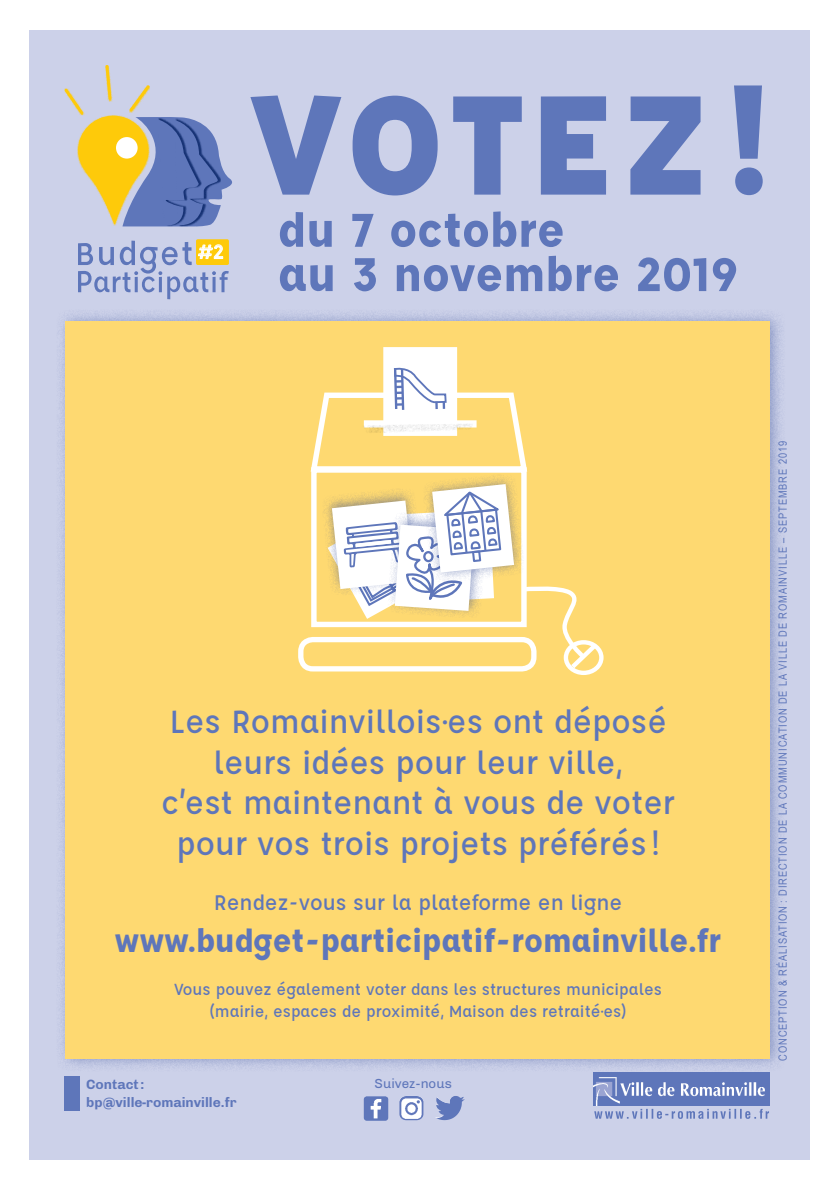
<style>
.page{position:relative;width:840px;height:1191px;background:#fff}
.page>*{position:absolute;margin:0;border:0;box-sizing:border-box;transform-origin:0 0}
.t1{font:900 154px "Affogato";letter-spacing:.04em;color:#5e76ba}
.t2{font:700 51.6px/44.2px "Affogato";color:#5e76ba}
.t3{font:500 35px "Affogato";color:#5e76ba}
.t4{font:700 35px "Affogato";color:#5e76ba}
.t5{font:500 23px "Affogato";color:#5e76ba}
.t6{font:500 21.2px "Affogato";color:#fff}
.t7{font:500 17.6px "Affogato";color:#5e76ba}
.t8{font:700 13.8px "Chivo";color:#5e76ba}
.t9{font:13.4px "Chivo";color:#5e76ba}
.t10{font:11.2px "Arial Narrow";letter-spacing:.08em;color:#5e76ba}
</style>
<div class="page">
<div style="left:30px;top:31px;width:779px;height:1129px;background:#ccd1e9"></div>
<div style="left:56px;top:309px;width:729px;height:762px;background:#253f8e;opacity:.4"></div>
<div style="left:65px;top:321px;width:704px;height:738px;background:#fed971"></div>
<img style="left:363px;top:1096px;width:25px;height:24px">
<img style="left:399px;top:1096px;width:24px;height:24px">
<img style="left:440px;top:1096px;width:15px;height:7px">
<img style="left:593px;top:1072px;width:176px;height:34px">
<svg style="left:594px;top:1108px;width:174px;height:11px"></svg>
<div style="left:64px;top:1075px;width:16px;height:35px;background:#5e76ba"></div>
<div style="left:311px;top:467px;width:215px;height:160px;border:5px solid #fff"></div>
<div style="left:383px;top:347px;width:74px;height:89px;background:#fff;border:7px solid #fff"></div>
<div style="left:298px;top:637px;width:238px;height:34px;border:5px solid #fff;border-radius:12px"></div>
<div style="left:563px;top:640px;width:40px;height:35px;border:4px solid #fff;border-radius:50%"></div>
<svg style="left:310px;top:366px;width:218px;height:108px"></svg>
<div style="left:422px;top:474px;width:101px;height:109px;background:#fed971"></div>
<svg style="left:322px;top:480px;width:278px;height:193px"></svg>
<div style="left:196px;top:239px;width:33px;height:26px;background:#feca0a;border-radius:2px"></div>
<svg style="left:64px;top:65px;width:168px;height:162px"></svg>
<div style="left:116px;top:137px;width:21px;height:22px;background:#fff;border-radius:50%"></div>
<svg style="left:78px;top:241px;width:151px;height:58px"></svg>
<p class="t6" style="left:198px;top:238px;width:27px">#2</p>
<p class="t1" style="left:249px;top:44px;width:521px">VOTEZ!</p>
<p class="t2" style="left:278px;top:207px;width:461px">du 7 octobre<br>au 3 novembre 2019</p>
<p class="t3" style="left:169px;top:699px;width:498px">Les Romainvillois·es ont déposé</p>
<p class="t3" style="left:213px;top:740px;width:410px">leurs idées pour leur ville,</p>
<p class="t3" style="left:161px;top:781px;width:514px">c’est maintenant à vous de voter</p>
<p class="t3" style="left:176px;top:821px;width:484px">pour vos trois projets préférés !</p>
<p class="t5" style="left:214px;top:888px;width:409px">Rendez-vous sur la plateforme en ligne</p>
<p class="t4" style="left:115px;top:918px;width:607px">www.budget-participatif-romainville.fr</p>
<p class="t7" style="left:174px;top:978px;width:489px">Vous pouvez également voter dans les structures municipales</p>
<p class="t7" style="left:209px;top:1000px;width:418px">(mairie, espaces de proximité, Maison des retraité·es)</p>
<p class="t8" style="left:86px;top:1076px;width:60px">Contact:</p>
<p class="t9" style="left:374px;top:1076px;width:79px">Suivez-nous</p>
<p class="t8" style="left:86px;top:1093px;width:152px">bp@ville-romainville.fr</p>
<p class="t10" style="left:774px;top:1060px;width:621px;rotate:-90deg">CONCEPTION &amp; RÉALISATION : DIRECTION DE LA COMMUNICATION DE LA VILLE DE ROMAINVILLE – SEPTEMBRE 2019</p>
</div>
